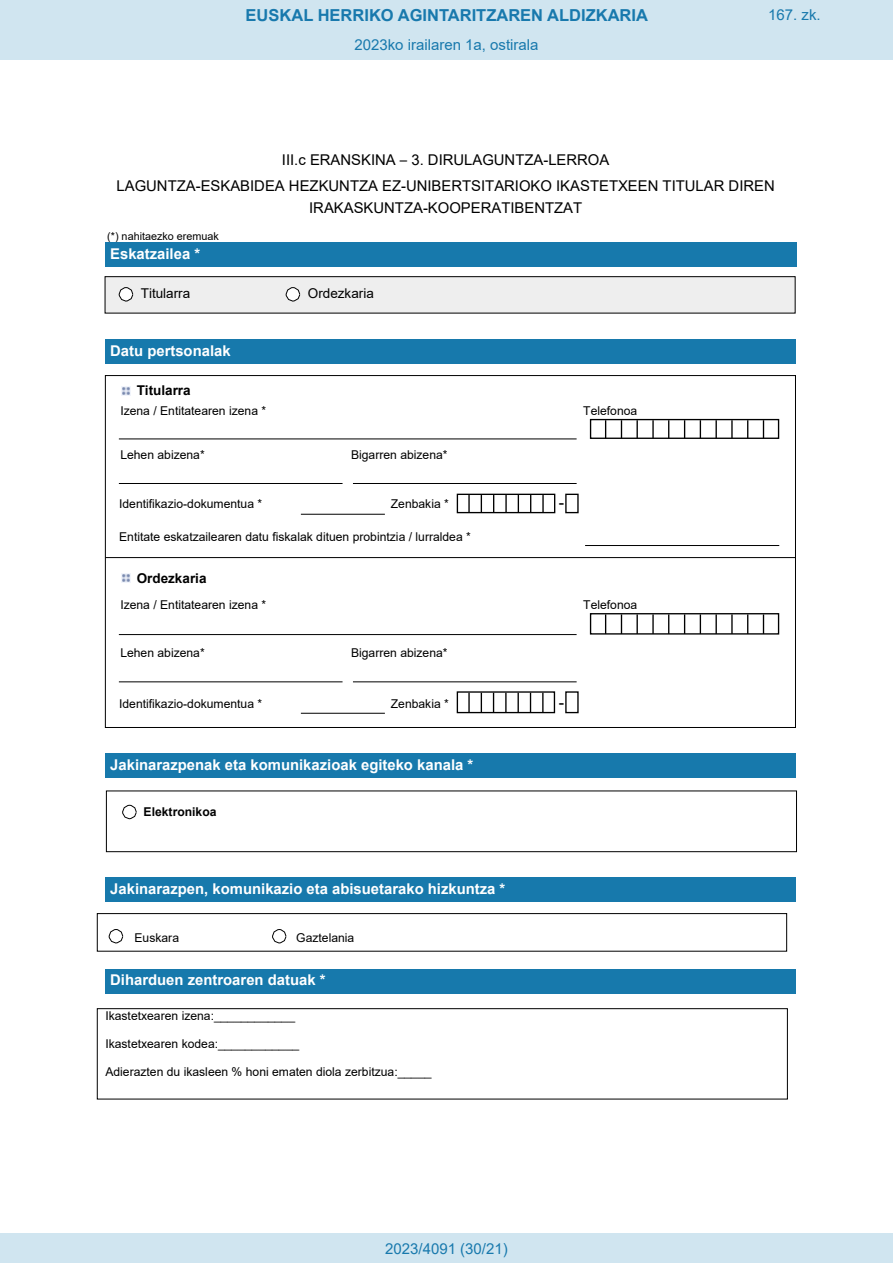
<style>
.page{position:relative;width:893px;height:1263px;background:#fff}
.page>*{position:absolute;margin:0;border:0;box-sizing:border-box;transform-origin:0 0}
.t1{font:700 16.5px "Arial";color:#1879ad}
.t2{font:16.2px "Arial";color:#000}
.Paginacion_Centro{font:15px "Arial";color:#1879ad}
.t3{font:700 14.85px "Arial";color:#fff}
.t4{font:14.85px/26.1px "Arial";color:#000;text-align:center}
.t5{font:13.5px "Arial";color:#000}
.t6{font:700 13.5px "Arial";color:#000}
.t7{font:12.15px "Arial";color:#000}
.t8{font:700 12.15px "Arial";color:#000}
.t9{font:10.8px "Arial";color:#000}
.s1{font-family:"Calibri"}
</style>
<div class="page">
<svg style="left:272px;top:929px;width:15px;height:15px"></svg>
<svg style="left:108px;top:929px;width:16px;height:15px"></svg>
<div style="left:97px;top:1008px;width:690px;height:91px;border:1px solid #000"></div>
<div style="left:105px;top:242px;width:691px;height:24px;background:#1779ac"></div>
<div style="left:105px;top:276px;width:690px;height:37px;background:#eee;border:1px solid #000"></div>
<svg style="left:285px;top:287px;width:16px;height:15px"></svg>
<svg style="left:118px;top:287px;width:16px;height:15px"></svg>
<div style="left:105px;top:339px;width:691px;height:24px;background:#1779ac"></div>
<hr style="left:119px;top:634px;width:458px;height:1px;background:#000">
<svg style="left:122px;top:574px;width:9px;height:9px"></svg>
<hr style="left:301px;top:713px;width:84px;height:1px;background:#000">
<hr style="left:119px;top:681px;width:224px;height:1px;background:#000">
<hr style="left:353px;top:681px;width:224px;height:1px;background:#000">
<hr style="left:105px;top:557px;width:690px;height:1px;background:#000">
<svg style="left:122px;top:387px;width:9px;height:9px"></svg>
<hr style="left:585px;top:545px;width:194px;height:1px;background:#000">
<hr style="left:119px;top:439px;width:458px;height:1px;background:#000">
<hr style="left:301px;top:514px;width:84px;height:1px;background:#000">
<hr style="left:119px;top:483px;width:224px;height:1px;background:#000">
<hr style="left:353px;top:483px;width:224px;height:1px;background:#000">
<div style="left:457px;top:691px;width:98px;height:22px;border:1px solid #000"></div>
<hr style="left:468px;top:693px;width:2px;height:20px;background:#000">
<svg style="left:481px;top:693px;width:1px;height:20px"></svg>
<svg style="left:493px;top:693px;width:1px;height:20px"></svg>
<hr style="left:505px;top:693px;width:2px;height:20px;background:#000">
<hr style="left:517px;top:693px;width:2px;height:20px;background:#000">
<svg style="left:530px;top:693px;width:1px;height:20px"></svg>
<hr style="left:542px;top:693px;width:2px;height:20px;background:#000">
<div style="left:590px;top:613px;width:189px;height:22px;border:1px solid #000"></div>
<svg style="left:605px;top:614px;width:1px;height:20px"></svg>
<svg style="left:621px;top:614px;width:1px;height:20px"></svg>
<hr style="left:636px;top:614px;width:2px;height:20px;background:#000">
<hr style="left:652px;top:614px;width:2px;height:20px;background:#000">
<svg style="left:668px;top:614px;width:1px;height:20px"></svg>
<svg style="left:684px;top:614px;width:1px;height:20px"></svg>
<svg style="left:700px;top:614px;width:1px;height:20px"></svg>
<hr style="left:715px;top:614px;width:2px;height:20px;background:#000">
<hr style="left:731px;top:614px;width:2px;height:20px;background:#000">
<svg style="left:747px;top:614px;width:1px;height:20px"></svg>
<svg style="left:763px;top:614px;width:1px;height:20px"></svg>
<div style="left:590px;top:419px;width:189px;height:20px;border:1px solid #000"></div>
<svg style="left:605px;top:420px;width:1px;height:18px"></svg>
<svg style="left:621px;top:420px;width:1px;height:18px"></svg>
<svg style="left:636px;top:420px;width:2px;height:18px"></svg>
<svg style="left:652px;top:420px;width:2px;height:18px"></svg>
<svg style="left:668px;top:420px;width:1px;height:18px"></svg>
<svg style="left:684px;top:420px;width:1px;height:18px"></svg>
<svg style="left:700px;top:420px;width:1px;height:18px"></svg>
<svg style="left:715px;top:420px;width:2px;height:18px"></svg>
<svg style="left:731px;top:420px;width:2px;height:18px"></svg>
<svg style="left:747px;top:420px;width:1px;height:18px"></svg>
<svg style="left:763px;top:420px;width:1px;height:18px"></svg>
<div style="left:457px;top:494px;width:98px;height:19px;border:1px solid #000"></div>
<svg style="left:468px;top:495px;width:2px;height:18px"></svg>
<svg style="left:481px;top:495px;width:1px;height:18px"></svg>
<svg style="left:493px;top:495px;width:1px;height:18px"></svg>
<svg style="left:505px;top:495px;width:2px;height:18px"></svg>
<svg style="left:518px;top:495px;width:1px;height:18px"></svg>
<svg style="left:530px;top:495px;width:1px;height:18px"></svg>
<svg style="left:542px;top:495px;width:2px;height:18px"></svg>
<div style="left:565px;top:494px;width:14px;height:19px;border:1px solid #000"></div>
<div style="left:105px;top:753px;width:691px;height:25px;background:#1779ac"></div>
<svg style="left:122px;top:804px;width:15px;height:15px"></svg>
<div style="left:106px;top:791px;width:691px;height:61px;border:1px solid #000"></div>
<div style="left:105px;top:877px;width:691px;height:24px;background:#1779ac"></div>
<div style="left:105px;top:969px;width:691px;height:24px;background:#1779ac"></div>
<div style="left:97px;top:913px;width:690px;height:38px;border:1px solid #000"></div>
<div style="left:0;top:0;width:893px;height:60px;background:#d0e5f0"></div>
<div style="left:0;top:1233px;width:893px;height:30px;background:#d0e5f0"></div>
<h1 class="t1" style="left:246px;top:3px;width:404px">EUSKAL HERRIKO AGINTARITZAREN ALDIZKARIA</h1>
<p class="Paginacion_Centro" style="left:768px;top:5px;width:54px">167. zk.</p>
<p class="Paginacion_Centro" style="left:354px;top:35px;width:186px">2023ko irailaren 1a, ostirala</p>
<p class="t4" style="left:117px;top:147px;width:660px">III.c ERANSKINA <span class="s1">–</span> 3. DIRULAGUNTZA-LERROA<br>LAGUNTZA-ESKABIDEA HEZKUNTZA EZ-UNIBERTSITARIOKO IKASTETXEEN TITULAR DIREN</p>
<p class="t4" style="left:309px;top:194px;width:275px">IRAKASKUNTZA-KOOPERATIBENTZAT</p>
<p class="t9" style="left:107px;top:229px;width:113px">(*) nahitaezko eremuak</p>
<p class="t3" style="left:110px;top:243px;width:91px">Eskatzailea *</p>
<p class="t5" style="left:141px;top:284px;width:51px">Titularra</p>
<p class="t5" style="left:308px;top:284px;width:67px">Ordezkaria</p>
<p class="t3" style="left:110px;top:340px;width:122px">Datu pertsonalak</p>
<p class="t6" style="left:137px;top:381px;width:55px">Titularra</p>
<p class="t7" style="left:120px;top:402px;width:147px">Izena / Entitatearen izena *</p>
<p class="t7" style="left:583px;top:402px;width:56px">Telefonoa</p>
<p class="t7" style="left:120px;top:447px;width:86px">Lehen abizena*</p>
<p class="t7" style="left:351px;top:447px;width:98px">Bigarren abizena*</p>
<p class="t7" style="left:119px;top:496px;width:145px">Identifikazio-dokumentua *</p>
<p class="t7" style="left:391px;top:496px;width:60px">Zenbakia *</p>
<p class="t2" style="left:559px;top:491px;width:7px">-</p>
<p class="t7" style="left:119px;top:528px;width:353px">Entitate eskatzailearen datu fiskalak dituen probintzia / lurraldea *</p>
<p class="t6" style="left:137px;top:569px;width:71px">Ordezkaria</p>
<p class="t7" style="left:120px;top:597px;width:147px">Izena / Entitatearen izena *</p>
<p class="t7" style="left:583px;top:597px;width:56px">Telefonoa</p>
<p class="t7" style="left:120px;top:644px;width:86px">Lehen abizena*</p>
<p class="t7" style="left:351px;top:644px;width:98px">Bigarren abizena*</p>
<p class="t7" style="left:119px;top:695px;width:145px">Identifikazio-dokumentua *</p>
<p class="t7" style="left:391px;top:695px;width:60px">Zenbakia *</p>
<p class="t2" style="left:559px;top:691px;width:7px">-</p>
<p class="t3" style="left:110px;top:754px;width:365px">Jakinarazpenak eta komunikazioak egiteko kanala *</p>
<p class="t8" style="left:144px;top:803px;width:74px">Elektronikoa</p>
<p class="t3" style="left:110px;top:878px;width:397px">Jakinarazpen, komunikazio eta abisuetarako hizkuntza *</p>
<p class="t7" style="left:135px;top:929px;width:46px">Euskara</p>
<p class="t7" style="left:296px;top:929px;width:60px">Gaztelania</p>
<p class="t3" style="left:110px;top:970px;width:217px">Diharduen zentroaren datuak *</p>
<p class="t7" style="left:105px;top:1007px;width:191px">Ikastetxearen izena:____________</p>
<p class="t7" style="left:105px;top:1035px;width:195px">Ikastetxearen kodea:____________</p>
<p class="t7" style="left:105px;top:1063px;width:328px">Adierazten du ikasleen % honi ematen diola zerbitzua:_____</p>
<p class="Paginacion_Centro" style="left:385px;top:1238px;width:124px">2023/4091 (30/21)</p>
</div>
